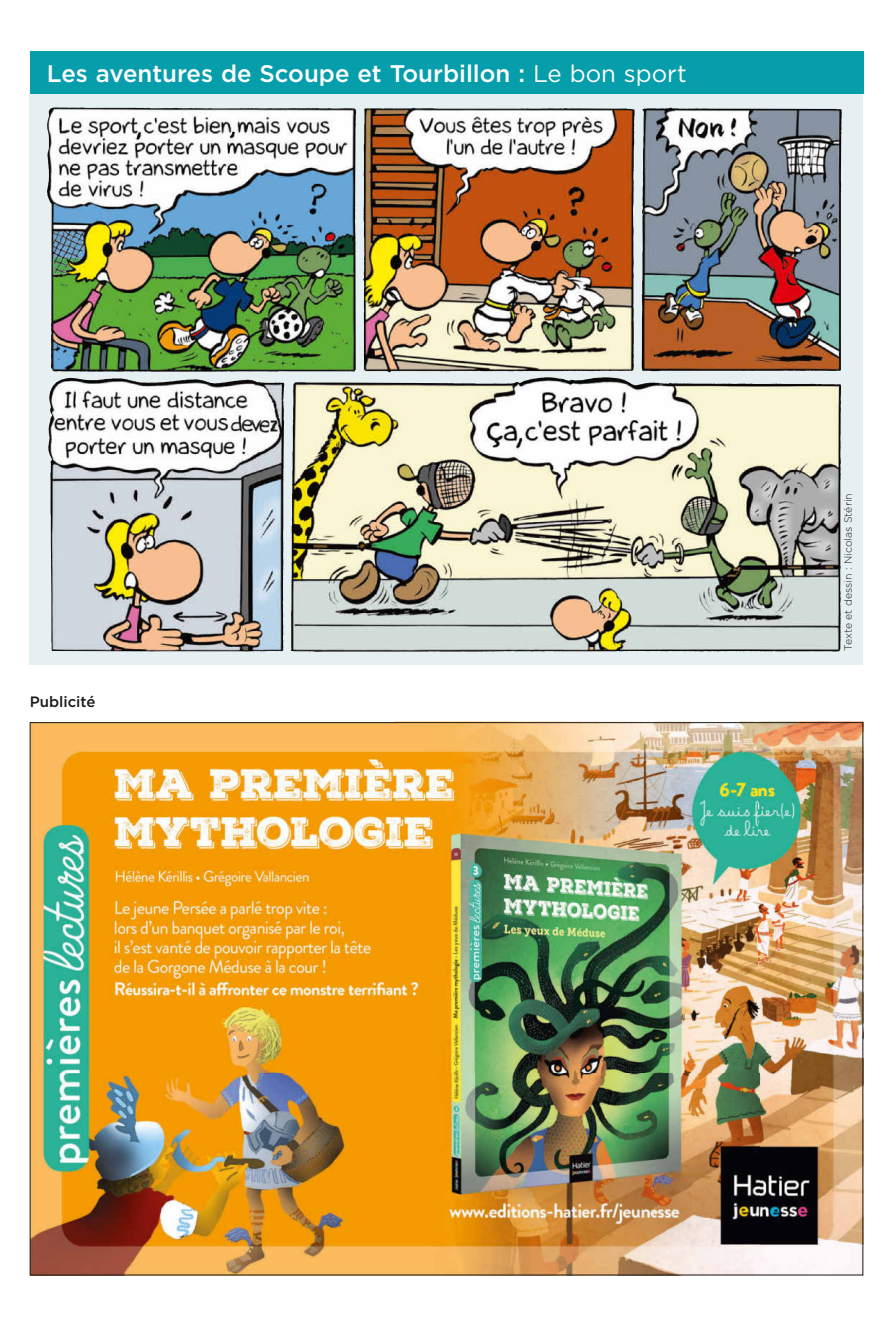
<style>
.page{position:relative;width:893px;height:1319px;background:#fff}
.page>*{position:absolute;margin:0;border:0;box-sizing:border-box;transform-origin:0 0}
.t1{font:500 24px "Gotham";color:#fff}
.t2{font:500 15px "Gotham";color:#1a1a18}
.t3{font:300 10.5px "Gotham";color:#1a1a18}
.s1{font-weight:400}
</style>
<div class="page">
<img style="left:32px;top:722px;width:832px;height:553px">
<img style="left:30px;top:94px;width:833px;height:571px">
<img style="left:47px;top:108px;width:207px;height:264px">
<div style="left:30px;top:51px;width:833px;height:43px;background:#079eac"></div>
<p class="t1" style="left:47px;top:58px;width:641px">les aventures de scoupe et Tourbillon : <span class="s1">Le bon sport</span></p>
<p class="t2" style="left:30px;top:691px;width:67px">Publicité</p>
<p class="t3" style="left:841px;top:650px;width:159px;rotate:-90deg">texte et dessin : nicolas Stérin</p>
</div>
